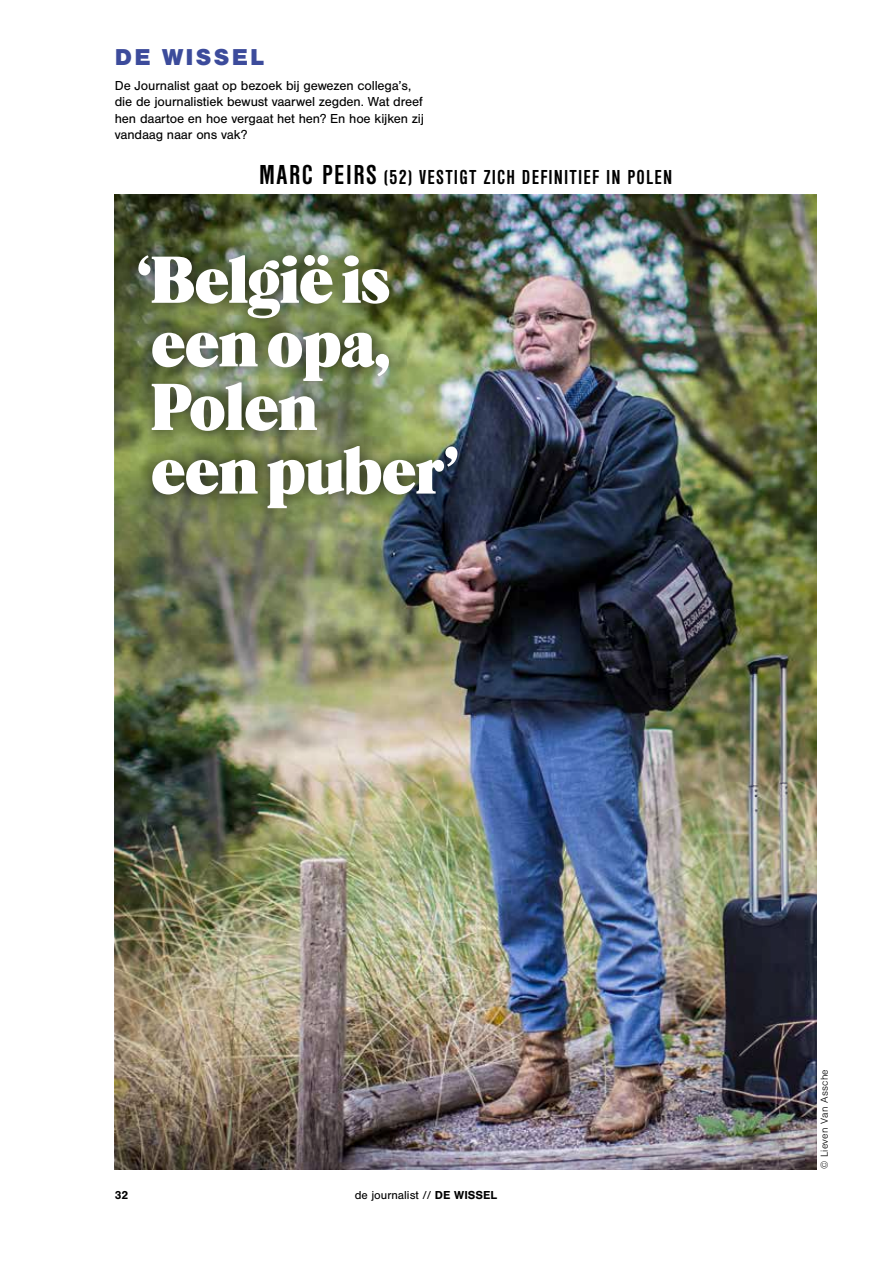
<style>
.page{position:relative;width:893px;height:1263px;background:#fff}
.page>*{position:absolute;margin:0;border:0;box-sizing:border-box;transform-origin:0 0}
.t1{font:69.15px/63.6px "Caslon Black SH";color:#fff}
.t2{font:900 23.85px "Nimbus San";letter-spacing:.095em;color:#3c4b9b}
.t3{font:700 condensed 21px "Nimbus Sans DOT";letter-spacing:.055em;color:#000}
.t4{font:13.5px/16.5px "Nimbus San";letter-spacing:-.01em;color:#000}
.t5{font:12px "Nimbus San";color:#000}
.t6{font:700 12px "Nimbus San";color:#000}
.t7{font:300 10.5px "Nimbus San";letter-spacing:.03em;color:#000}
.s1{font-size:28.5px}
.s2{font-weight:700}
</style>
<div class="page">
<img style="left:115px;top:195px;width:302px;height:974px">
<img style="left:417px;top:195px;width:399px;height:974px">
<div style="left:121px;top:239px;width:353px;height:286px;background:#000;opacity:.75"></div>
<h2 class="t2" style="left:115px;top:43px;width:151px">DE WISSEL</h2>
<p class="t4" style="left:115px;top:77px;width:311px">De Journalist gaat op bezoek bij gewezen collega’s, die de journalistiek bewust vaarwel zegden. Wat dreef hen daartoe en hoe vergaat het hen? En hoe kijken zij vandaag naar ons vak?</p>
<h3 class="t3" style="left:259px;top:166px;width:415px"><span class="s1">MARC PEIRS</span> (52) VESTIGT ZICH DEFINITIEF IN POLEN</h3>
<h1 class="t1" style="left:138px;top:249px;width:322px">‘België is een opa,<br>Polen<br>een puber’</h1>
<p class="t6" style="left:115px;top:1188px;width:15px">32</p>
<p class="t5" style="left:355px;top:1188px;width:144px">de journalist // <span class="s2">DE WISSEL</span></p>
<p class="t7" style="left:819px;top:1169px;width:102px;rotate:-90deg">© Lieven Van Assche</p>
</div>
